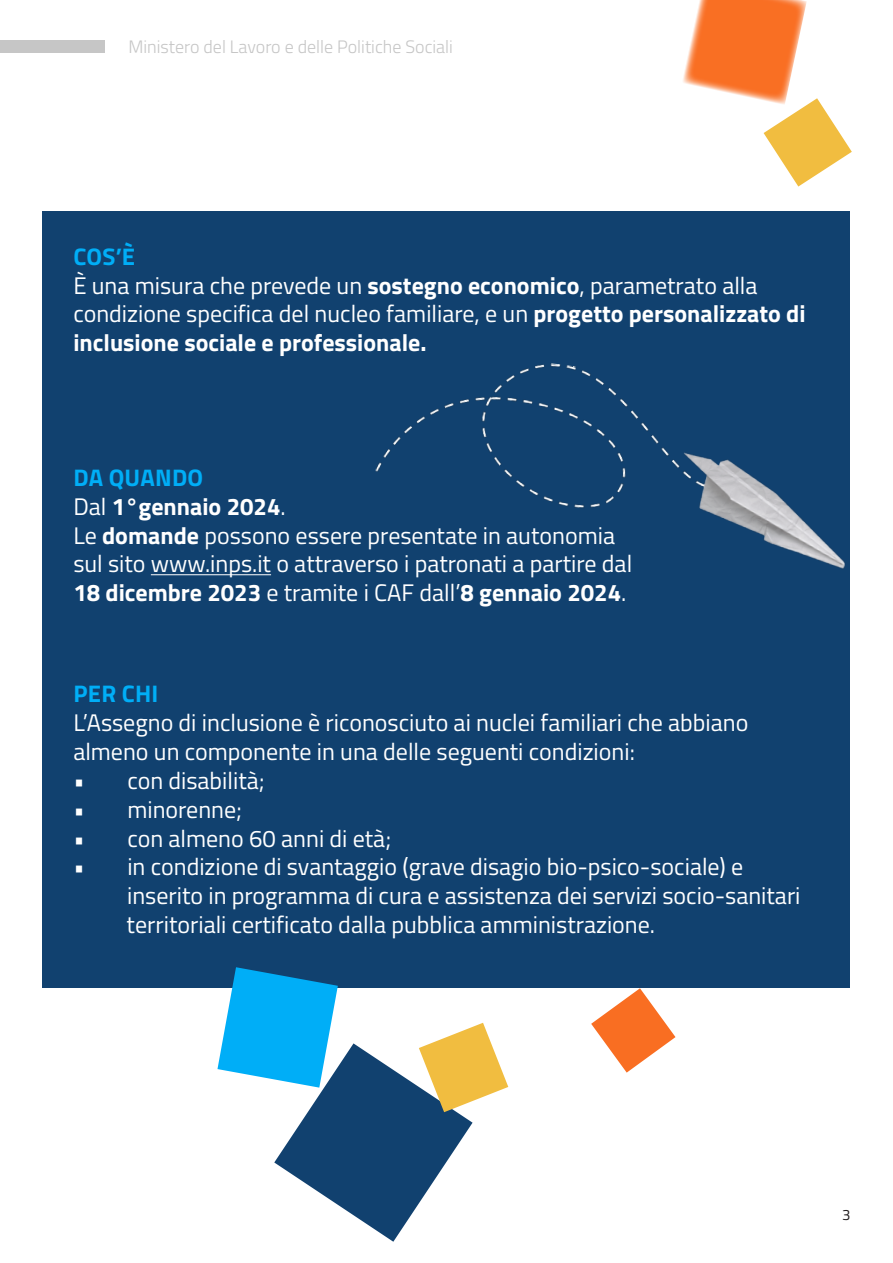
<style>
.page{position:relative;width:893px;height:1263px;background:#fff}
.page>*{position:absolute;margin:0;border:0;box-sizing:border-box;transform-origin:0 0}
.Intro_Text_10_Pt{font:24px/28.8px "Titillium Web";color:#fff}
.Intro_Text_14_Pt{font:24px "Titillium Web";color:#fff}
.Intro_Text_14_Pt-2{font:700 24px "Titillium Web";color:#fff}
.Intro_Text_14_Pt-3{font:700 24px "Titillium Web";letter-spacing:.01em;color:#00aef7}
.t1{font:300 18px "Titillium Web";color:#c6c6c6}
.t2{font:15px "Titillium Web";color:#231f20}
.s1{font-weight:700}
.s2{font-weight:400}
</style>
<div class="page">
<svg style="left:683px;top:0;width:169px;height:187px"></svg>
<div style="left:43px;top:212px;width:807px;height:776px;background:#11416f"></div>
<hr style="left:151px;top:574px;width:120px;height:1px;background:#fff">
<div style="left:0;top:40px;width:105px;height:13px;background:#c6c6c6"></div>
<img style="left:375px;top:363px;width:470px;height:206px">
<svg style="left:217px;top:967px;width:121px;height:108px"></svg>
<svg style="left:591px;top:988px;width:84px;height:84px"></svg>
<svg style="left:250px;top:1019px;width:233px;height:223px"></svg>
<svg style="left:419px;top:1023px;width:89px;height:89px"></svg>
<p class="t1" style="left:128px;top:34px;width:326px">Ministero del Lavoro e delle Politiche Sociali</p>
<p class="Intro_Text_14_Pt-3" style="left:73px;top:238px;width:63px">COS’È</p>
<p class="Intro_Text_10_Pt" style="left:73px;top:270px;width:734px">È una misura che prevede un <span class="s1">sostegno economico</span>, parametrato alla condizione specifica del nucleo familiare, e un <span class="s1">progetto personalizzato di inclusione sociale e professionale.</span></p>
<p class="Intro_Text_14_Pt-3" style="left:73px;top:459px;width:131px">DA QUANDO</p>
<p class="Intro_Text_14_Pt-2" style="left:73px;top:488px;width:214px"><span class="s2">Dal</span> 1°gennaio 2024<span class="s2">.</span></p>
<p class="Intro_Text_14_Pt" style="left:73px;top:518px;width:543px">Le <span class="s1">domande</span> possono essere presentate in autonomia</p>
<p class="Intro_Text_14_Pt" style="left:73px;top:546px;width:560px">sul sito www.inps.it o attraverso i patronati a partire dal</p>
<p class="Intro_Text_14_Pt-2" style="left:73px;top:574px;width:554px">18 dicembre 2023 <span class="s2">e tramite i CAF dall’</span>8 gennaio 2024<span class="s2">.</span></p>
<p class="Intro_Text_14_Pt-3" style="left:73px;top:676px;width:86px">PER CHI</p>
<p class="Intro_Text_10_Pt" style="left:73px;top:707px;width:676px">L’Assegno di inclusione è riconosciuto ai nuclei familiari che abbiano almeno un componente in una delle seguenti condizioni:</p>
<p class="Intro_Text_10_Pt" style="left:73px;top:765px;width:193px">• con disabilità;</p>
<p class="Intro_Text_10_Pt" style="left:73px;top:794px;width:170px">• minorenne;</p>
<p class="Intro_Text_10_Pt" style="left:73px;top:822px;width:319px">• con almeno 60 anni di età;</p>
<p class="Intro_Text_10_Pt" style="left:73px;top:851px;width:671px">• in condizione di svantaggio (grave disagio bio-psico-sociale) e</p>
<p class="Intro_Text_10_Pt" style="left:127px;top:880px;width:675px">inserito in programma di cura e assistenza dei servizi socio-sanitari</p>
<p class="Intro_Text_10_Pt" style="left:127px;top:909px;width:530px">territoriali certificato dalla pubblica amministrazione.</p>
<p class="t2" style="left:842px;top:1204px;width:10px">3</p>
</div>
